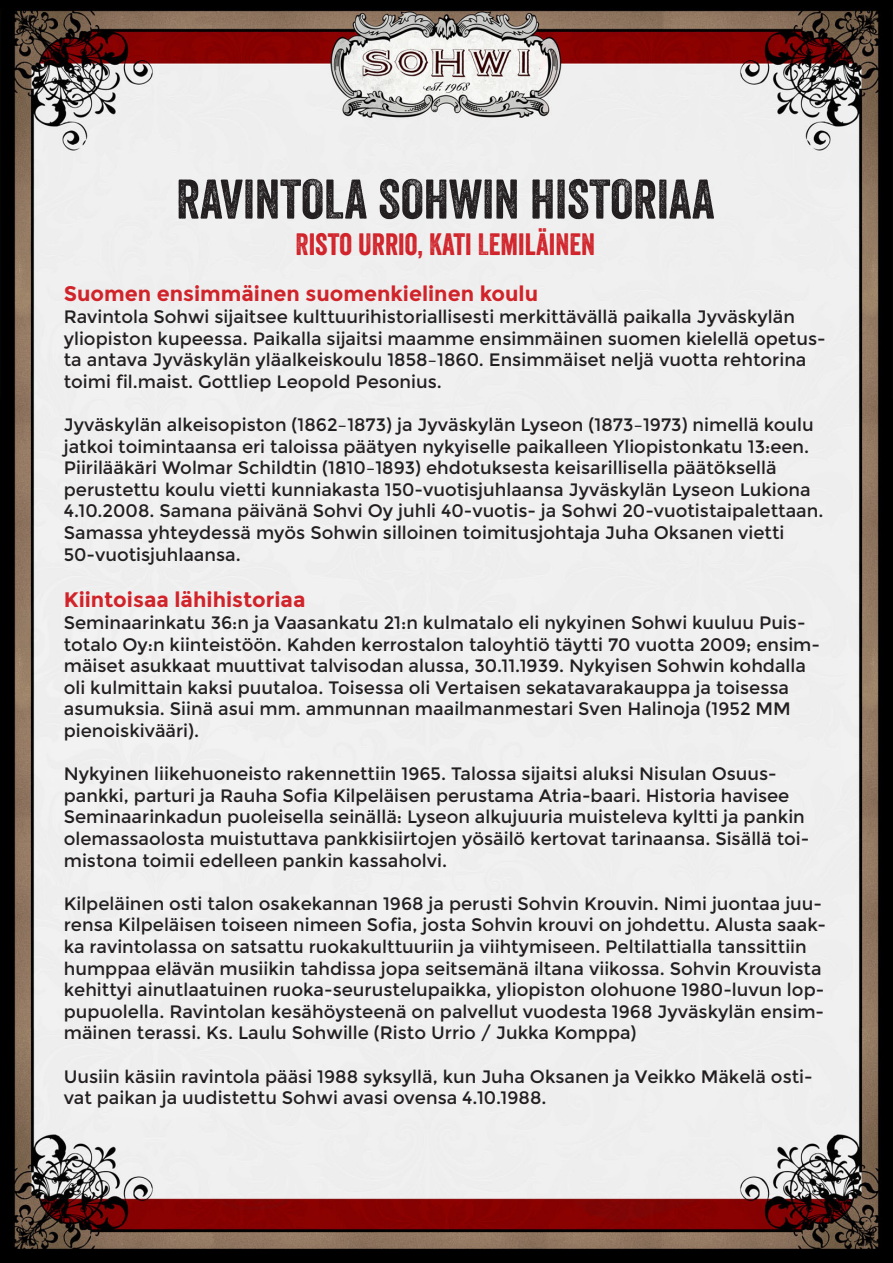
<style>
.page{position:relative;width:893px;height:1263px;background:#fff}
.page>*{position:absolute;margin:0;border:0;box-sizing:border-box;transform-origin:0 0}
.t1{font:54px "Veneer";color:#231f20}
.t2{font:30px "Veneer";color:#d1232a}
.t3{font:700 21px "Montserrat";color:#d1232a}
.t4{font:18px/21.6px "Montserrat";color:#231f20}
</style>
<div class="page">
<img style="left:0;top:0;width:893px;height:1263px">
<p class="t1" style="left:176px;top:166px;width:540px">RAVINTOLA SOHWIN HISTORIAA</p>
<p class="t2" style="left:296px;top:225px;width:301px">RISTO URRIO, KATI LEMILÄINEN</p>
<p class="t3" style="left:64px;top:281px;width:476px">Suomen ensimmäinen suomenkielinen koulu</p>
<p class="t4" style="left:64px;top:306px;width:763px">Ravintola Sohwi sijaitsee kulttuurihistoriallisesti merkittävällä paikalla Jyväskylän yliopiston kupeessa. Paikalla sijaitsi maamme ensimmäinen suomen kielellä opetus&shy;ta antava Jyväskylän yläalkeiskoulu 1858–1860. Ensimmäiset neljä vuotta rehtorina toimi fil.maist. Gottliep Leopold Pesonius.</p>
<p class="t4" style="left:64px;top:414px;width:751px">Jyväskylän alkeisopiston (1862–1873) ja Jyväskylän Lyseon (1873–1973) nimellä koulu jatkoi toimintaansa eri taloissa päätyen nykyiselle paikalleen Yliopistonkatu 13:een.</p>
<p class="t4" style="left:64px;top:457px;width:761px">Piirilääkäri Wolmar Schildtin (1810–1893) ehdotuksesta keisarillisella päätöksellä perustettu koulu vietti kunniakasta 150-vuotisjuhlaansa Jyväskylän Lyseon Lukiona 4.10.2008. Samana päivänä Sohvi Oy juhli 40-vuotis- ja Sohwi 20-vuotistaipalettaan.<br>Samassa yhteydessä myös Sohwin silloinen toimitusjohtaja Juha Oksanen vietti 50-vuotisjuhlaansa.</p>
<p class="t3" style="left:64px;top:587px;width:243px">Kiintoisaa lähihistoriaa</p>
<p class="t4" style="left:64px;top:612px;width:758px">Seminaarinkatu 36:n ja Vaasankatu 21:n kulmatalo eli nykyinen Sohwi kuuluu Puis&shy;totalo Oy:n kiinteistöön. Kahden kerrostalon taloyhtiö täytti 70 vuotta 2009; ensim&shy;mäiset asukkaat muuttivat talvisodan alussa, 30.11.1939. Nykyisen Sohwin kohdalla oli kulmittain kaksi puutaloa. Toisessa oli Vertaisen sekatavarakauppa ja toisessa asumuksia. Siinä asui mm. ammunnan maailmanmestari Sven Halinoja (1952 MM pienoiskivääri).</p>
<p class="t4" style="left:64px;top:763px;width:747px">Nykyinen liikehuoneisto rakennettiin 1965. Talossa sijaitsi aluksi Nisulan Osuus&shy;pankki, parturi ja Rauha Sofia Kilpeläisen perustama Atria-baari. Historia havisee Seminaarinkadun puoleisella seinällä: Lyseon alkujuuria muisteleva kyltti ja pankin olemassaolosta muistuttava pankkisiirtojen yösäilö kertovat tarinaansa. Sisällä toi&shy;mistona toimii edelleen pankin kassaholvi.</p>
<p class="t4" style="left:64px;top:893px;width:764px">Kilpeläinen osti talon osakekannan 1968 ja perusti Sohvin Krouvin. Nimi juontaa juu&shy;rensa Kilpeläisen toiseen nimeen Sofia, josta Sohvin krouvi on johdettu. Alusta saak&shy;ka ravintolassa on satsattu ruokakulttuuriin ja viihtymiseen. Peltilattialla tanssittiin humppaa elävän musiikin tahdissa jopa seitsemänä iltana viikossa. Sohvin Krouvista kehittyi ainutlaatuinen ruoka-seurustelupaikka, yliopiston olohuone 1980-luvun lop&shy;pupuolella. Ravintolan kesähöysteenä on palvellut vuodesta 1968 Jyväskylän ensim&shy;mäinen terassi. Ks. Laulu Sohwille (Risto Urrio / Jukka Komppa)</p>
<p class="t4" style="left:64px;top:1066px;width:750px">Uusiin käsiin ravintola pääsi 1988 syksyllä, kun Juha Oksanen ja Veikko Mäkelä osti&shy;vat paikan ja uudistettu Sohwi avasi ovensa 4.10.1988.</p>
</div>
